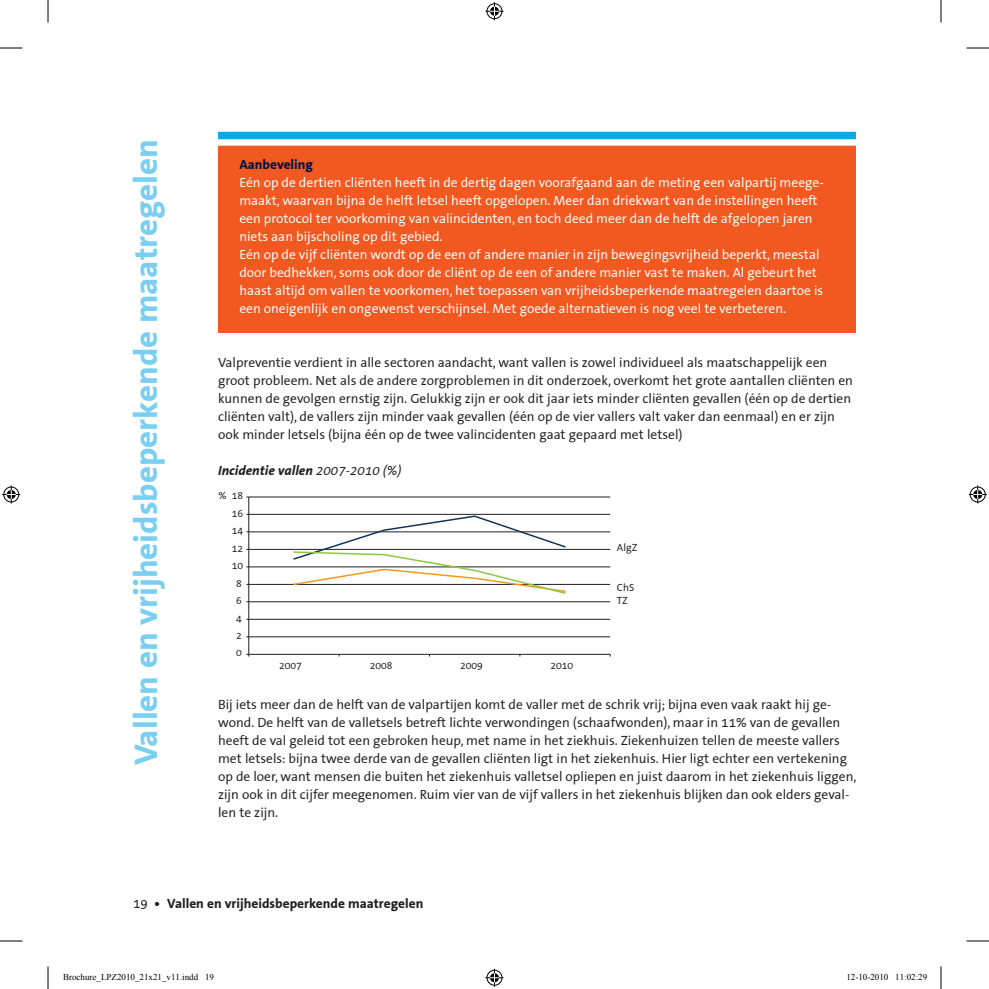
<style>
.page{position:relative;width:989px;height:989px;background:#fff}
.page>*{position:absolute;margin:0;border:0;box-sizing:border-box;transform-origin:0 0}
.t1{font:700 33px "The Sans Correspondence";color:#7acff1}
.t2{font:13.5px/18px "The Sans Correspondence";color:#231f20}
.t3{font:13.5px/18px "The Sans Correspondence";color:#fff}
.t4{font:700 13.5px "The Sans Correspondence";color:#231f20}
.t5{font:italic 700 13.5px "The Sans Correspondence";color:#231f20}
.t6{font:700 13.5px "The Sans Correspondence";color:#00133e}
.t7{font:10.5px/12.1px "The Sans Correspondence";color:#231f20}
.t8{font:10.35px "The Sans Correspondence";letter-spacing:-.005em;color:#231f20}
.t9{font:9px "Times New Roman";color:#000}
.s1{font-weight:400}
</style>
<div class="page">
<div style="left:218px;top:147px;width:638px;height:186px;background:#f15921"></div>
<div style="left:218px;top:132px;width:638px;height:7px;background:#00abe6"></div>
<div style="left:218px;top:146px;width:638px;height:21px;background:#f15921"></div>
<hr style="left:249px;top:636px;width:361px;height:1px;background:#231f20">
<hr style="left:249px;top:619px;width:361px;height:1px;background:#231f20">
<hr style="left:249px;top:601px;width:361px;height:1px;background:#231f20">
<hr style="left:249px;top:584px;width:361px;height:1px;background:#231f20">
<hr style="left:249px;top:566px;width:361px;height:1px;background:#231f20">
<hr style="left:249px;top:549px;width:361px;height:1px;background:#231f20">
<hr style="left:249px;top:531px;width:361px;height:1px;background:#231f20">
<hr style="left:249px;top:514px;width:361px;height:1px;background:#231f20">
<hr style="left:249px;top:497px;width:361px;height:1px;background:#231f20">
<hr style="left:248px;top:497px;width:1px;height:157px;background:#231f20">
<hr style="left:249px;top:654px;width:361px;height:1px;background:#231f20">
<svg style="left:292px;top:515px;width:275px;height:79px"></svg>
<svg style="left:0;top:48px;width:22px;height:1px"></svg>
<svg style="left:966px;top:48px;width:23px;height:1px"></svg>
<svg style="left:0;top:941px;width:22px;height:1px"></svg>
<svg style="left:966px;top:941px;width:23px;height:1px"></svg>
<svg style="left:48px;top:0;width:1px;height:22px"></svg>
<svg style="left:48px;top:966px;width:1px;height:23px"></svg>
<svg style="left:941px;top:0;width:1px;height:22px"></svg>
<svg style="left:941px;top:966px;width:1px;height:23px"></svg>
<svg style="left:485px;top:2px;width:18px;height:18px"></svg>
<svg style="left:485px;top:969px;width:18px;height:18px"></svg>
<svg style="left:2px;top:485px;width:18px;height:18px"></svg>
<svg style="left:969px;top:485px;width:18px;height:18px"></svg>
<h1 class="t1" style="left:128px;top:765px;width:627px;rotate:-90deg">Vallen en vrijheidsbeperkende maatregelen</h1>
<p class="t6" style="left:239px;top:157px;width:75px">Aanbeveling</p>
<p class="t3" style="left:239px;top:174px;width:586px">Eén op de dertien cliënten heeft in de dertig dagen voorafgaand aan de meting een valpartij meege&shy;maakt, waarvan bijna de helft letsel heeft opgelopen. Meer dan driekwart van de instellingen heeft een protocol ter voorkoming van valincidenten, en toch deed meer dan de helft de afgelopen jaren niets aan bijscholing op dit gebied.<br>Eén op de vijf cliënten wordt op de een of andere manier in zijn bewegingsvrijheid beperkt, meestal door bedhekken, soms ook door de cliënt op de een of andere manier vast te maken. Al gebeurt het haast altijd om vallen te voorkomen, het toepassen van vrijheidsbeperkende maatregelen daartoe is een oneigenlijk en ongewenst verschijnsel. Met goede alternatieven is nog veel te verbeteren.</p>
<p class="t2" style="left:218px;top:354px;width:636px">Valpreventie verdient in alle sectoren aandacht, want vallen is zowel individueel als maatschappelijk een groot probleem. Net als de andere zorgproblemen in dit onderzoek, overkomt het grote aantallen cliënten en kunnen de gevolgen ernstig zijn. Gelukkig zijn er ook dit jaar iets minder cliënten gevallen (één op de dertien cliënten valt), de vallers zijn minder vaak gevallen (één op de vier vallers valt vaker dan eenmaal) en er zijn ook minder letsels (bijna één op de twee valincidenten gaat gepaard met letsel)</p>
<p class="t5" style="left:218px;top:463px;width:185px">Incidentie vallen <span class="s1">2007-2010 (%)</span></p>
<p class="t8" style="left:218px;top:490px;width:10px">%</p>
<p class="t8" style="left:232px;top:490px;width:13px">18</p>
<p class="t8" style="left:232px;top:507px;width:13px">16</p>
<p class="t8" style="left:232px;top:525px;width:13px">14</p>
<p class="t8" style="left:232px;top:542px;width:13px">12</p>
<p class="t8" style="left:232px;top:560px;width:13px">10</p>
<p class="t8" style="left:236px;top:577px;width:7px">8</p>
<p class="t8" style="left:236px;top:595px;width:7px">6</p>
<p class="t8" style="left:236px;top:612px;width:7px">4</p>
<p class="t8" style="left:236px;top:630px;width:7px">2</p>
<p class="t8" style="left:236px;top:647px;width:7px">0</p>
<p class="t8" style="left:279px;top:660px;width:24px">2007</p>
<p class="t8" style="left:370px;top:660px;width:24px">2008</p>
<p class="t8" style="left:460px;top:660px;width:24px">2009</p>
<p class="t8" style="left:550px;top:660px;width:24px">2010</p>
<p class="t7" style="left:617px;top:542px;width:22px">AlgZ</p>
<p class="t7" style="left:617px;top:582px;width:19px">ChS<br>TZ</p>
<p class="t2" style="left:218px;top:696px;width:640px">Bij iets meer dan de helft van de valpartijen komt de valler met de schrik vrij; bijna even vaak raakt hij ge&shy;wond. De helft van de valletsels betreft lichte verwondingen (schaafwonden), maar in 11% van de gevallen heeft de val geleid tot een gebroken heup, met name in het ziekhuis. Ziekenhuizen tellen de meeste vallers met letsels: bijna twee derde van de gevallen cliënten ligt in het ziekenhuis. Hier ligt echter een vertekening op de loer, want mensen die buiten het ziekenhuis valletsel opliepen en juist daarom in het ziekenhuis liggen, zijn ook in dit cijfer meegenomen. Ruim vier van de vijf vallers in het ziekenhuis blijken dan ook elders geval&shy;len te zijn.</p>
<p class="t4" style="left:133px;top:896px;width:292px"><span class="s1">19</span> • Vallen en vrijheidsbeperkende maatregelen</p>
<p class="t9" style="left:63px;top:971px;width:152px">Brochure_LPZ2010_21x21_v11.indd 19</p>
<p class="t9" style="left:846px;top:971px;width:82px">12-10-2010 11:02:29</p>
</div>
